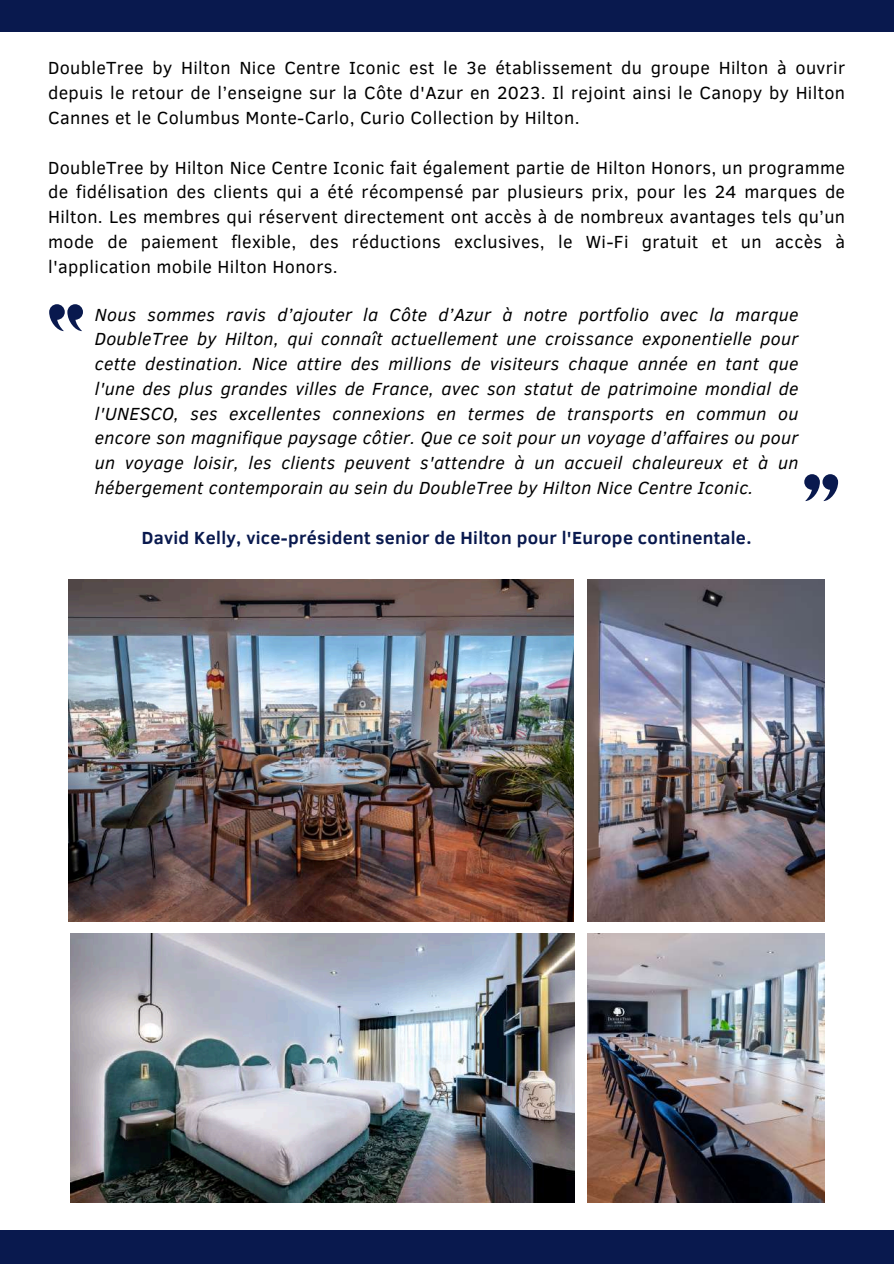
<style>
.page{position:relative;width:894px;height:1264px;background:#fff}
.page>*{position:absolute;margin:0;border:0;box-sizing:border-box;transform-origin:0 0}
.t1{font:18px/24.8px "Clear Sans";letter-spacing:.02em;color:#000;text-align:justify}
.t2{font:italic 18px/24.8px "Clear Sans";letter-spacing:.015em;color:#000;text-align:justify}
.t3{font:700 18px "Clear Sans";letter-spacing:.015em;color:#09194e}
</style>
<div class="page">
<img style="left:70px;top:933px;width:504px;height:269px">
<img style="left:587px;top:579px;width:237px;height:342px">
<div style="left:0;top:0;width:893px;height:32px;background:#09194e"></div>
<img style="left:68px;top:579px;width:505px;height:342px">
<img style="left:587px;top:933px;width:237px;height:269px">
<svg style="left:49px;top:304px;width:34px;height:27px"></svg>
<svg style="left:804px;top:474px;width:33px;height:27px"></svg>
<div style="left:0;top:1230px;width:893px;height:33px;background:#09194e"></div>
<p class="t1" style="left:48px;top:55px;width:798px">DoubleTree by Hilton Nice Centre Iconic est le 3e établissement du groupe Hilton à ouvrir depuis le retour de l’enseigne sur la Côte d'Azur en 2023. Il rejoint ainsi le Canopy by Hilton Cannes et le Columbus Monte-Carlo, Curio Collection by Hilton.</p>
<p class="t1" style="left:48px;top:154px;width:798px">DoubleTree by Hilton Nice Centre Iconic fait également partie de Hilton Honors, un programme de fidélisation des clients qui a été récompensé par plusieurs prix, pour les 24 marques de Hilton. Les membres qui réservent directement ont accès à de nombreux avantages tels qu’un mode de paiement flexible, des réductions exclusives, le Wi-Fi gratuit et un accès à l'application mobile Hilton Honors.</p>
<p class="t2" style="left:95px;top:301px;width:704px">Nous sommes ravis d’ajouter la Côte d’Azur à notre portfolio avec la marque DoubleTree by Hilton, qui connaît actuellement une croissance exponentielle pour cette destination. Nice attire des millions de visiteurs chaque année en tant que l'une des plus grandes villes de France, avec son statut de patrimoine mondial de l'UNESCO, ses excellentes connexions en termes de transports en commun ou encore son magnifique paysage côtier. Que ce soit pour un voyage d’affaires ou pour un voyage loisir, les clients peuvent s'attendre à un accueil chaleureux et à un hébergement contemporain au sein du DoubleTree by Hilton Nice Centre Iconic.</p>
<p class="t3" style="left:142px;top:524px;width:611px">David Kelly, vice-président senior de Hilton pour l'Europe continentale.</p>
</div>
